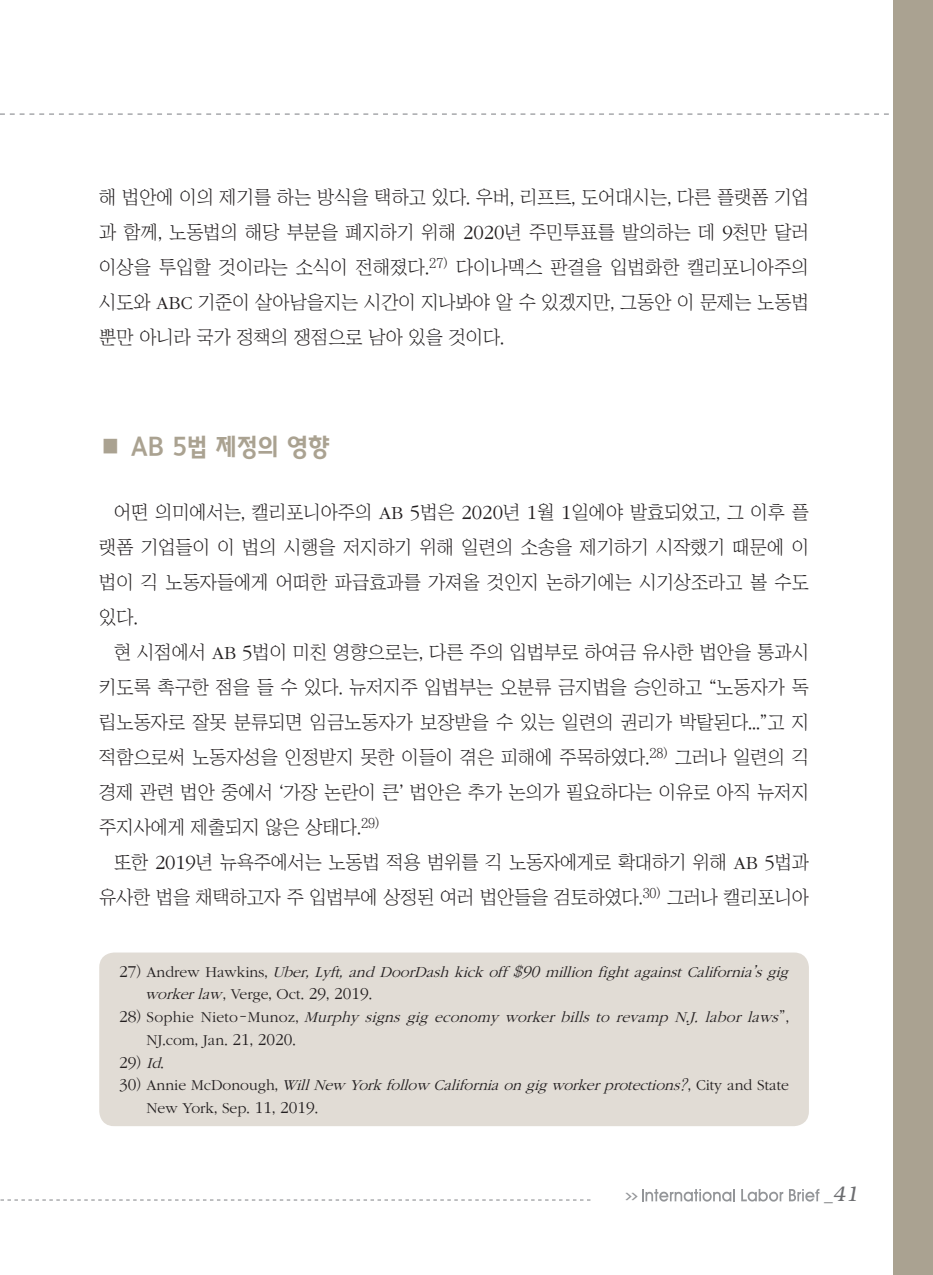
<style>
.page{position:relative;width:933px;height:1275px;background:#fff}
.page>*{position:absolute;margin:0;border:0;box-sizing:border-box;transform-origin:0 0}
.서론{font:24.5px "KBI Zfor SM Esgo H";letter-spacing:-.01em;color:#aaa291}
.t1{font:italic 300 21px "Bookman";color:#6c6d70}
.본문{font:18.9px/35px "Chosunilbo NM";color:#231f20;text-align:justify}
.각주{font:300 17.32px "ITC Garamond Std";color:#231f20}
.각주-2{font:italic 300 15.75px/22.8px "ITC Garamond Std";color:#231f20}
.t2{font:700 7.88px "Ko Pub Dotum";color:#939598;scale:2 1}
.s1{font-family:"ITC Garamond Std";font-weight:300;font-size:20.82px}
.s2{font-family:"ITC Garamond Std";font-weight:300}
.s3{font-style:normal;font-size:17.32px}
.s4{font-family:"Chosunilbo NM";font-weight:400;font-style:normal}
.s5{font-style:normal}
.s6{font-family:"Chosunilbo NM";font-weight:400}
.s7{font-size:17.32px}
.s8{font-family:"Chosunilbo NM";font-weight:400;font-size:15.75px}
.s9{font-style:italic;font-size:15.75px}
.s10{font-family:"Helvetica";font-weight:400;font-style:normal;font-size:17.5px}
</style>
<div class="page">
<svg style="left:0;top:113px;width:889px;height:2px"></svg>
<div style="left:893px;top:0;width:40px;height:1275px;background:#aaa291"></div>
<svg style="left:0;top:1199px;width:590px;height:1px"></svg>
<svg style="left:642px;top:1189px;width:93px;height:13px"></svg>
<svg style="left:741px;top:1189px;width:42px;height:13px"></svg>
<svg style="left:789px;top:1189px;width:30px;height:12px"></svg>
<div style="left:99px;top:952px;width:710px;height:174px;background:#e1dcd5;border-radius:15px"></div>
<p class="본문" style="left:99px;top:179px;width:711px">해 법안에 이의 제기를 하는 방식을 택하고 있다. 우버, 리프트, 도어대시는, 다른 플랫폼 기업 과 함께, 노동법의 해당 부분을 폐지하기 위해 <span class="s1">2020</span>년 주민투표를 발의하는 데 <span class="s1">9</span>천만 달러 이상을 투입할 것이라는 소식이 전해졌다.<sup>27)</sup> 다이나멕스 판결을 입법화한 캘리포니아주의 시도와 <span class="s2">ABC</span> 기준이 살아남을지는 시간이 지나봐야 알 수 있겠지만, 그동안 이 문제는 노동법 뿐만 아니라 국가 정책의 쟁점으로 남아 있을 것이다.</p>
<p class="서론" style="left:99px;top:432px;width:232px">■ AB 5법 제정의 영향</p>
<p class="본문" style="left:99px;top:494px;width:711px;text-indent:15px">어떤 의미에서는, 캘리포니아주의 <span class="s2">AB</span> <span class="s1">5</span>법은 <span class="s1">2020</span>년 <span class="s1">1</span>월 <span class="s1">1</span>일에야 발효되었고, 그 이후 플 랫폼 기업들이 이 법의 시행을 저지하기 위해 일련의 소송을 제기하기 시작했기 때문에 이 법이 긱 노동자들에게 어떠한 파급효과를 가져올 것인지 논하기에는 시기상조라고 볼 수도 있다.</p>
<p class="본문" style="left:99px;top:634px;width:711px;text-indent:15px">현 시점에서 <span class="s2">AB</span> <span class="s1">5</span>법이 미친 영향으로는, 다른 주의 입법부로 하여금 유사한 법안을 통과시 키도록 촉구한 점을 들 수 있다. 뉴저지주 입법부는 오분류 금지법을 승인하고 “노동자가 독 립노동자로 잘못 분류되면 임금노동자가 보장받을 수 있는 일련의 권리가 박탈된다...”고 지 적함으로써 노동자성을 인정받지 못한 이들이 겪은 피해에 주목하였다.<sup>28)</sup> 그러나 일련의 긱 경제 관련 법안 중에서 ‘가장 논란이 큰’ 법안은 추가 논의가 필요하다는 이유로 아직 뉴저지 주지사에게 제출되지 않은 상태다.<sup>29)</sup></p>
<p class="본문" style="left:99px;top:844px;width:711px;text-align:right">또한 <span class="s1">2019</span>년 뉴욕주에서는 노동법 적용 범위를 긱 노동자에게로 확대하기 위해 <span class="s2">AB</span> <span class="s1">5</span>법과 유사한 법을 채택하고자 주 입법부에 상정된 여러 법안들을 검토하였다.<sup>30)</sup> 그러나 캘리포니아</p>
<p class="각주-2" style="left:145px;top:960px;width:648px;text-indent:-26px"><span class="s3">2 7</span> <span class="s4">)</span> <span class="s5">A n d r e w H a w k i n s</span> <span class="s4">,</span> Uber<span class="s6">,</span> Lyft<span class="s6">,</span> and DoorDash kick off <span class="s6">$</span><span class="s7">90</span> million fight against California<span class="s6">’</span>s gig workerlaw<span class="s4">,</span> <span class="s5">Verge</span><span class="s4">,</span> <span class="s5">Oct</span><span class="s4">.</span> <span class="s3">29</span><span class="s4">,</span> <span class="s3">2019</span><span class="s4">.</span></p>
<p class="각주-2" style="left:146px;top:1006px;width:644px;text-indent:-27px"><span class="s3">2 8</span> <span class="s4">)</span> <span class="s5">S o p h i e N i e t o</span> <span class="s4">-</span> <span class="s5">M u n o z</span> <span class="s4">,</span> Murphy signs gig economy worker bills to revamp N<span class="s6">.</span>J<span class="s6">.</span> labor laws<span class="s4">” ,<br></span><span class="s5">NJ</span><span class="s4">.</span><span class="s5">com</span><span class="s4">,</span> <span class="s5">Jan</span><span class="s4">.</span> <span class="s3">21</span><span class="s4">,</span> <span class="s3">2020</span><span class="s4">.</span></p>
<p class="각주" style="left:119px;top:1053px;width:47px">2 9<span class="s8">)</span> <span class="s9">Id</span><span class="s8">.</span></p>
<p class="각주-2" style="left:146px;top:1074px;width:644px;text-indent:-27px"><span class="s3">3 0</span> <span class="s4">)</span> <span class="s5">A n n i e M c D o n o u g h</span> <span class="s4">,</span> Will New York follow California on gig worker protections<span class="s6">?</span><span class="s4">,</span> <span class="s5">C i t y a n d S t a t e<br>New York</span><span class="s4">,</span> <span class="s5">Sep</span><span class="s4">.</span> <span class="s3">11</span><span class="s4">,</span> <span class="s3">2019</span><span class="s4">.</span></p>
<p class="t2" style="left:625px;top:1192px;width:8px">&gt;&gt;</p>
<p class="t1" style="left:824px;top:1182px;width:36px"><span class="s10">_</span>41</p>
</div>
